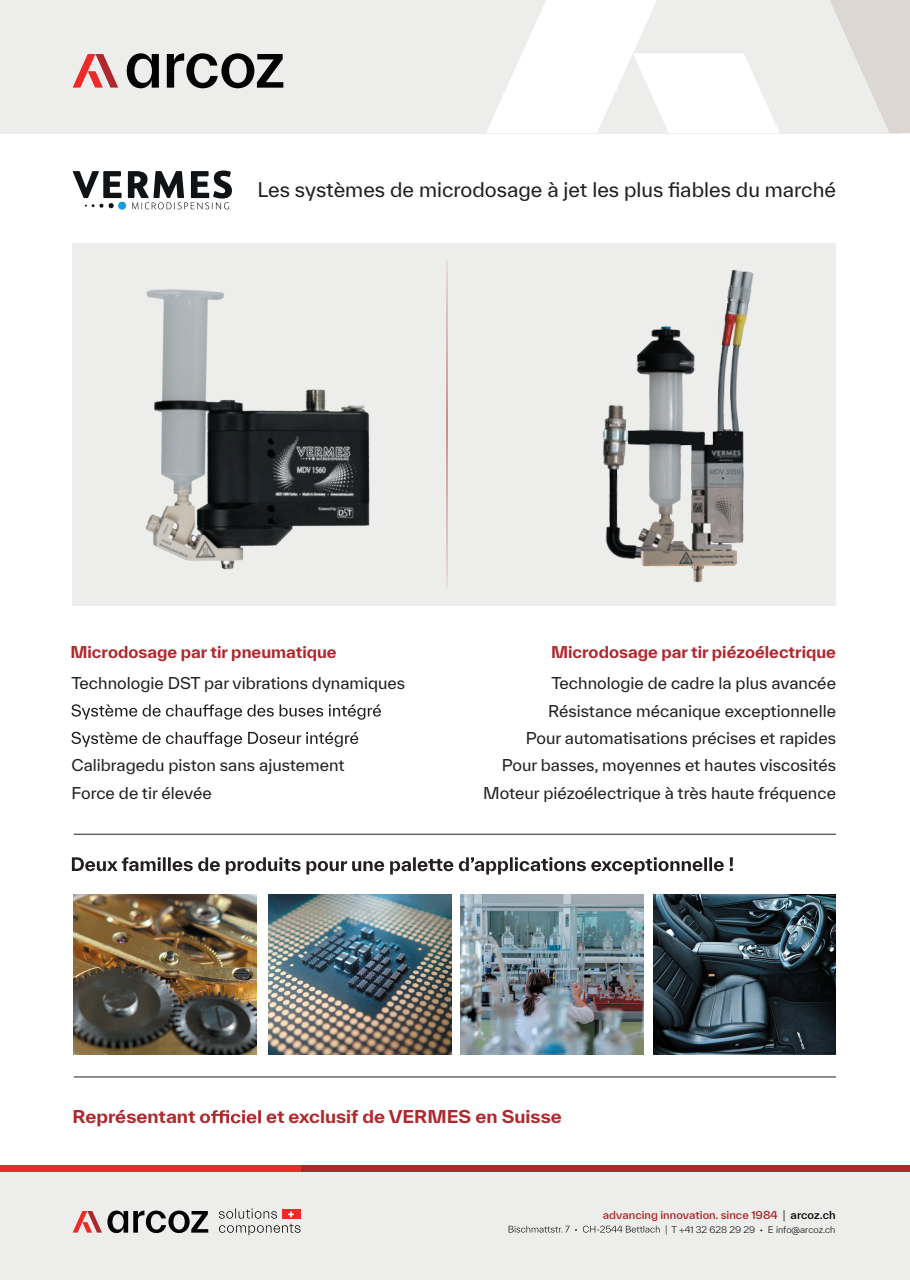
<style>
.page{position:relative;width:910px;height:1280px;background:#fff}
.page>*{position:absolute;margin:0;border:0;box-sizing:border-box;transform-origin:0 0}
.t1{font:19.5px "TWK Everett";color:#231f20}
.t2{font:700 17.1px "TWK Everett";color:#ae282e;scale:1.04 1}
.t3{font:15.75px/27.6px "TWK Everett";color:#231f20}
.t4{font:700 15.75px "TWK Everett";color:#ae282e}
.t5{font:500 10.65px "TWK Everett";color:#ae282e}
.t6{font:300 8.85px "TWK Everett";color:#030303}
.s1{font-weight:300;color:#030303}
.s2{color:#030303}
</style>
<div class="page">
<hr style="left:74px;top:1076px;width:762px;height:1px;background:#231f20">
<hr style="left:74px;top:834px;width:762px;height:1px;background:#231f20">
<svg style="left:73px;top:171px;width:159px;height:39px"></svg>
<svg style="left:71px;top:732px;width:287px;height:15px"></svg>
<svg style="left:71px;top:704px;width:310px;height:16px"></svg>
<svg style="left:72px;top:857px;width:661px;height:17px"></svg>
<svg style="left:211px;top:1110px;width:50px;height:13px"></svg>
<img style="left:74px;top:895px;width:182px;height:159px">
<img style="left:268px;top:895px;width:183px;height:159px">
<img style="left:461px;top:895px;width:182px;height:159px">
<img style="left:653px;top:895px;width:183px;height:159px">
<div style="left:72px;top:243px;width:764px;height:362px;background:#ededec"></div>
<img style="left:603px;top:269px;width:151px;height:314px">
<img style="left:145px;top:289px;width:225px;height:281px">
<hr style="left:447px;top:260px;width:1px;height:328px;background:#ae282e">
<div style="left:0;top:0;width:901px;height:133px;background:#ededec"></div>
<svg style="left:830px;top:0;width:80px;height:133px"></svg>
<svg style="left:486px;top:0;width:293px;height:133px"></svg>
<svg style="left:127px;top:53px;width:156px;height:35px"></svg>
<svg style="left:73px;top:54px;width:45px;height:34px"></svg>
<div style="left:0;top:1165px;width:910px;height:115px;background:#ededec"></div>
<div style="left:300px;top:1165px;width:610px;height:7px;background:#ae282e"></div>
<svg style="left:509px;top:1225px;width:157px;height:9px"></svg>
<svg style="left:73px;top:1210px;width:135px;height:23px"></svg>
<svg style="left:219px;top:1208px;width:81px;height:27px"></svg>
<div style="left:0;top:1165px;width:300px;height:7px;background:#ee2929"></div>
<p class="t1" style="left:257px;top:176px;width:580px">Les systèmes de microdosage à jet les plus fiables du marché</p>
<p class="t4" style="left:70px;top:640px;width:268px">Microdosage par tir pneumatique</p>
<p class="t3" style="left:71px;top:669px;width:335px">Technologie DST par vibrations dynamiques</p>
<p class="t4" style="left:551px;top:640px;width:286px">Microdosage par tir piézoélectrique</p>
<p class="t3" style="left:548px;top:669px;width:289px">Technologie de cadre la plus avancée<br>Résistance mécanique exceptionnelle</p>
<p class="t3" style="left:526px;top:724px;width:312px">Pour automatisations précises et rapides</p>
<p class="t3" style="left:71px;top:751px;width:275px">Calibragedu piston sans ajustement</p>
<p class="t3" style="left:502px;top:751px;width:336px">Pour basses, moyennes et hautes viscosités</p>
<p class="t3" style="left:71px;top:779px;width:142px">Force de tir élevée</p>
<p class="t3" style="left:483px;top:779px;width:354px">Moteur piézoélectrique à très haute fréquence</p>
<p class="t2" style="left:73px;top:1104px;width:135px">Représentant o</p>
<p class="t2" style="left:266px;top:1104px;width:286px">et exclusif de VERMES en Suisse</p>
<p class="t5" style="left:603px;top:1207px;width:234px">advancing innovation. since 1984 <span class="s1">|</span> <span class="s2">arcoz.ch</span></p>
<p class="t6" style="left:672px;top:1223px;width:165px">T +41 32 628 29 29 • E info@arcoz.ch</p>
</div>
